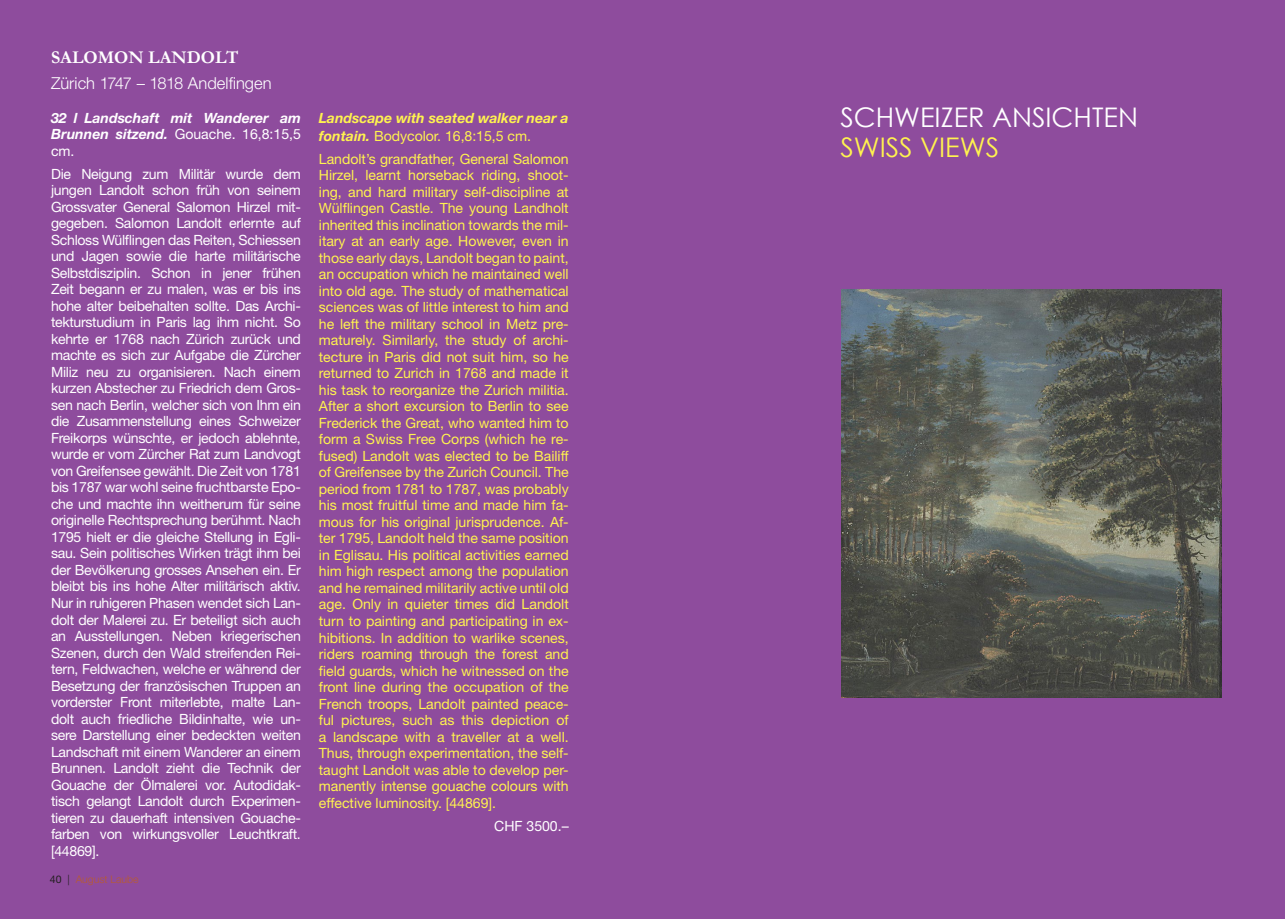
<style>
.page{position:relative;width:1285px;height:919px;background:#fff}
.page>*{position:absolute;margin:0;border:0;box-sizing:border-box;transform-origin:0 0}
.t1{font:27px "Century Gothic";color:#fff}
.t2{font:27px "Century Gothic";color:#fff34f}
.t3{font:700 18px "Garamond";color:#fff}
.t4{font:300 16.5px "Helvetica Neue LT Std";color:#fff}
.t5{font:14.1px/16.5px "Helvetica Neue LT Std";letter-spacing:-.02em;color:#fff;text-align:justify}
.t6{font:14.1px/16.5px "Helvetica Neue LT Std";color:#fff34f;text-align:justify}
.t7{font:italic 700 14.1px/16.5px "Helvetica Neue LT Std";color:#fff;text-align:justify}
.t8{font:italic 700 14.1px/18px "Helvetica Neue LT Std";color:#fff34f}
.t9{font:300 10.5px "Helvetica Neue LT Std";color:#b85c30}
.s1{font-weight:400;font-style:normal}
.s2{font-weight:400;color:#231f20}
.s3{color:#231f20}
</style>
<div class="page">
<div style="left:0;top:0;width:1284px;height:918px;background:#8e4c9d"></div>
<img style="left:841px;top:289px;width:379px;height:408px">
<p class="t3" style="left:51px;top:45px;width:189px">SALOMON LANDOLT</p>
<p class="t4" style="left:51px;top:73px;width:222px">Zürich 1747 – 1818 Andelfingen</p>
<p class="t7" style="left:51px;top:109px;width:251px">32 l Landschaft mit Wanderer am Brunnen sitzend. <span class="s1">Gouache. 16,8:15,5 cm.</span></p>
<p class="t5" style="left:51px;top:165px;width:251px">Die Neigung zum Militär wurde dem jungen Landolt schon früh von seinem Grossvater General Salomon Hirzel mit&shy;gegeben. Salomon Landolt erlernte auf Schloss Wülflingen das Reiten, Schiessen und Jagen sowie die harte militärische Selbstdisziplin. Schon in jener frühen Zeit begann er zu malen, was er bis ins hohe alter beibehalten sollte. Das Archi&shy;tekturstudium in Paris lag ihm nicht. So kehrte er 1768 nach Zürich zurück und machte es sich zur Aufgabe die Zürcher Miliz neu zu organisieren. Nach einem kurzen Abstecher zu Friedrich dem Gros&shy;sen nach Berlin, welcher sich von Ihm ein die Zusammenstellung eines Schweizer Freikorps wünschte, er jedoch ablehnte, wurde er vom Zürcher Rat zum Landvogt von Greifensee gewählt. Die Zeit von 1781 bis 1787 war wohl seine fruchtbarste Epo&shy;che und machte ihn weitherum für seine originelle Rechtsprechung berühmt. Nach 1795 hielt er die gleiche Stellung in Egli&shy;sau. Sein politisches Wirken trägt ihm bei der Bevölkerung grosses Ansehen ein. Er bleibt bis ins hohe Alter militärisch aktiv.<br>Nur in ruhigeren Phasen wendet sich Lan&shy;dolt der Malerei zu. Er beteiligt sich auch an Ausstellungen. Neben kriegerischen Szenen, durch den Wald streifenden Rei&shy;tern, Feldwachen, welche er während der Besetzung der französischen Truppen an vorderster Front miterlebte, malte Lan&shy;dolt auch friedliche Bildinhalte, wie un&shy;sere Darstellung einer bedeckten weiten Landschaft mit einem Wanderer an einem Brunnen. Landolt zieht die Technik der Gouache der Ölmalerei vor. Autodidak&shy;tisch gelangt Landolt durch Experimen&shy;tieren zu dauerhaft intensiven Gouache&shy;farben von wirkungsvoller Leuchtkraft. [44869].</p>
<p class="t9" style="left:50px;top:872px;width:90px"><span class="s2">40</span> <span class="s3">|</span> August Laube</p>
<p class="t8" style="left:319px;top:108px;width:251px">Landscape with seated walker near a fontain. <span class="s1">Bodycolor. 16,8:15,5 cm.</span></p>
<p class="t6" style="left:319px;top:150px;width:251px">Landolt’s grandfather, General Salomon Hirzel, learnt horseback riding, shoot&shy;ing, and hard military self-discipline at Wülflingen Castle. The young Landholt inherited this inclination towards the mil&shy;itary at an early age. However, even in those early days, Landolt began to paint, an occupation which he maintained well into old age. The study of mathematical sciences was of little interest to him and he left the military school in Metz pre&shy;maturely. Similarly, the study of archi&shy;tecture in Paris did not suit him, so he returned to Zurich in 1768 and made it his task to reorganize the Zurich militia.<br>After a short excursion to Berlin to see Frederick the Great, who wanted him to form a Swiss Free Corps (which he re&shy;fused) Landolt was elected to be Bailiff of Greifensee by the Zurich Council. The period from 1781 to 1787, was probably his most fruitful time and made him fa&shy;mous for his original jurisprudence. Af&shy;ter 1795, Landolt held the same position in Eglisau. His political activities earned him high respect among the population and he remained militarily active until old age. Only in quieter times did Landolt turn to painting and participating in ex&shy;hibitions. In addition to warlike scenes, riders roaming through the forest and field guards, which he witnessed on the front line during the occupation of the French troops, Landolt painted peace&shy;ful pictures, such as this depiction of a landscape with a traveller at a well.<br>Thus, through experimentation, the self&shy;taught Landolt was able to develop per&shy;manently intense gouache colours with effective luminosity. [44869].</p>
<p class="t5" style="left:494px;top:817px;width:76px">CHF 3500.–</p>
<h1 class="t1" style="left:840px;top:98px;width:299px">SCHWEIZER ANSICHTEN</h1>
<h1 class="t2" style="left:840px;top:128px;width:160px">SWISS VIEWS</h1>
</div>
